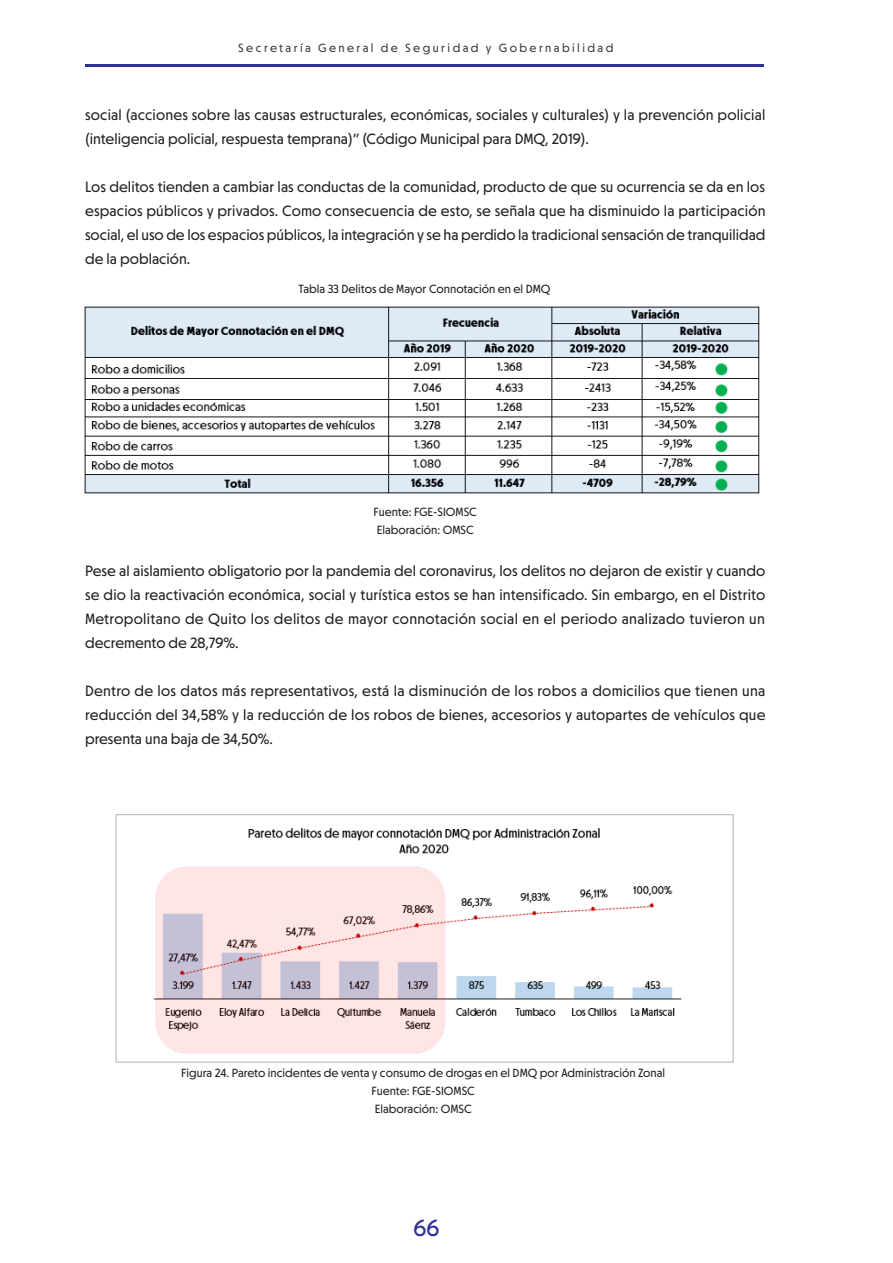
<style>
.page{position:relative;width:893px;height:1263px;background:#fff}
.page>*{position:absolute;margin:0;border:0;box-sizing:border-box;transform-origin:0 0}
.t1{font:24px "Otterco";color:#2e3092}
.Base{font:15px/24px "Otterco";color:#231f20;text-align:justify}
.Pie_de_foto{font:12px "Otterco";color:#231f20}
.t2{font:12px "Otterco";letter-spacing:.2em;color:#353b40}
</style>
<div class="page">
<hr style="left:85px;top:65px;width:678px;height:2px;background:#2e3092">
<img style="left:84px;top:306px;width:676px;height:188px">
<img style="left:115px;top:814px;width:619px;height:249px">
<p class="t2" style="left:238px;top:41px;width:377px">Secretaría General de Seguridad y Gobernabilidad</p>
<p class="Base" style="left:85px;top:103px;width:682px">social (acciones sobre las causas estructurales, económicas, sociales y culturales) y la prevención policial (inteligencia policial, respuesta temprana)” (Código Municipal para DMQ, 2019).</p>
<p class="Base" style="left:85px;top:175px;width:682px">Los delitos tienden a cambiar las conductas de la comunidad, producto de que su ocurrencia se da en los espacios públicos y privados. Como consecuencia de esto, se señala que ha disminuido la participación social, el uso de los espacios públicos, la integración y se ha perdido la tradicional sensación de tranquilidad de la población.</p>
<p class="Pie_de_foto" style="left:299px;top:282px;width:253px">Tabla 33 Delitos de Mayor Connotación en el DMQ</p>
<p class="Pie_de_foto" style="left:374px;top:505px;width:105px">Fuente: FGE-SIOMSC</p>
<p class="Pie_de_foto" style="left:377px;top:523px;width:98px">Elaboración: OMSC</p>
<p class="Base" style="left:85px;top:559px;width:682px">Pese al aislamiento obligatorio por la pandemia del coronavirus, los delitos no dejaron de existir y cuando se dio la reactivación económica, social y turística estos se han intensificado. Sin embargo, en el Distrito Metropolitano de Quito los delitos de mayor connotación social en el periodo analizado tuvieron un decremento de 28,79%.</p>
<p class="Base" style="left:85px;top:679px;width:682px">Dentro de los datos más representativos, está la disminución de los robos a domicilios que tienen una reducción del 34,58% y la reducción de los robos de bienes, accesorios y autopartes de vehículos que presenta una baja de 34,50%.</p>
<p class="Pie_de_foto" style="left:181px;top:1066px;width:486px">Figura 24. Pareto incidentes de venta y consumo de drogas en el DMQ por Administración Zonal</p>
<p class="Pie_de_foto" style="left:372px;top:1084px;width:105px">Fuente: FGE-SIOMSC</p>
<p class="Pie_de_foto" style="left:375px;top:1102px;width:98px">Elaboración: OMSC</p>
<h1 class="t1" style="left:414px;top:1214px;width:27px">66</h1>
</div>
